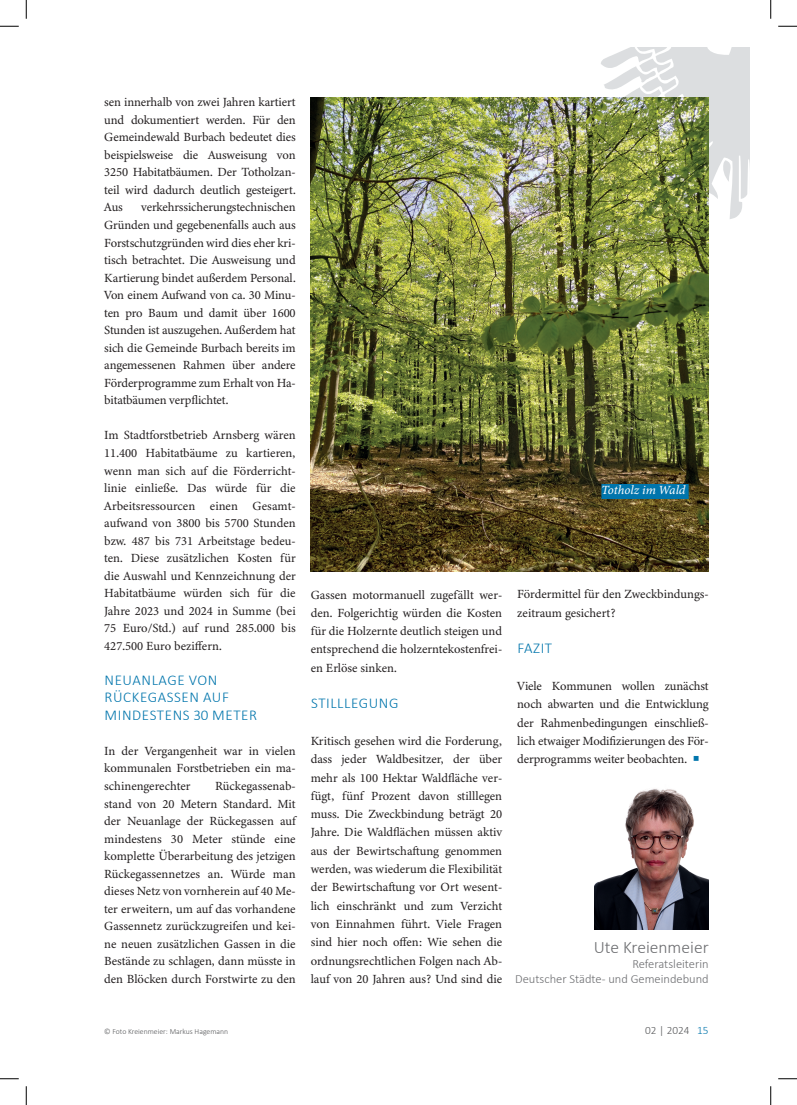
<style>
.page{position:relative;width:797px;height:1105px;background:#fff}
.page>*{position:absolute;margin:0;border:0;box-sizing:border-box;transform-origin:0 0}
.t1{font:300 17.5px "Calibri";color:#6c6d70}
.t2{font:300 15px/17.5px "Calibri";letter-spacing:.04em;color:#0075ac}
.t3{font:12.5px/17.5px "Minion Variable Concept";letter-spacing:-.005em;color:#231f20;text-align:justify}
.t4{font:300 12.5px/15px "Calibri";color:#6c6d70;text-align:right}
.t5{font:italic 12.5px "Minion Variable Concept";color:#fff}
.t6{font:300 11.25px "Calibri";color:#57585a}
.t7{font:300 7.75px "Calibri";color:#57585a}
.s1{color:#0075ac}
</style>
<div class="page">
<svg style="left:601px;top:48px;width:148px;height:174px"></svg>
<img style="left:595px;top:788px;width:113px;height:141px">
<img style="left:311px;top:97px;width:397px;height:475px">
<div style="left:601px;top:484px;width:87px;height:15px;background:#0075ac"></div>
<svg style="left:0;top:25px;width:19px;height:2px"></svg>
<svg style="left:778px;top:25px;width:19px;height:2px"></svg>
<svg style="left:0;top:1078px;width:19px;height:1px"></svg>
<svg style="left:778px;top:1078px;width:19px;height:1px"></svg>
<svg style="left:25px;top:0;width:2px;height:19px"></svg>
<svg style="left:25px;top:1086px;width:2px;height:19px"></svg>
<svg style="left:770px;top:0;width:1px;height:19px"></svg>
<svg style="left:770px;top:1086px;width:1px;height:19px"></svg>
<p class="t3" style="left:104px;top:93px;width:193px">sen innerhalb von zwei Jahren kartiert und dokumentiert werden. Für den Gemeindewald Burbach bedeutet dies beispielsweise die Ausweisung von 3250 Habitatbäumen. Der Totholzan&shy;teil wird dadurch deutlich gesteigert.<br>Aus</p>
<p class="t3" style="left:104px;top:199px;width:193px;text-indent:37px">verkehrssicherungstechnischen Gründen und gegebenenfalls auch aus Forstschutzgründen wird dies eher kri&shy;tisch betrachtet. Die Ausweisung und Kartierung bindet außerdem Personal.<br>Von einem Aufwand von ca. 30 Minu&shy;ten pro Baum und damit über 1600<br>Stunden ist auszugehen. Außerdem hat sich die Gemeinde Burbach bereits im angemessenen Rahmen über andere Förderprogramme zum Erhalt von Ha&shy;bitatbäumen verpflichtet.</p>
<p class="t3" style="left:104px;top:427px;width:193px">Im Stadtforstbetrieb Arnsberg wären 11.400 Habitatbäume zu kartieren, wenn man sich auf die Förderricht&shy;linie einließe. Das würde für die Arbeitsressourcen einen Gesamt&shy;aufwand von 3800 bis 5700 Stunden bzw. 487 bis 731 Arbeitstage bedeu&shy;ten. Diese zusätzlichen Kosten für die Auswahl und Kennzeichnung der Habitatbäume würden sich für die Jahre 2023 und 2024 in Summe (bei 75 Euro/Std.) auf rund 285.000 bis 427.500 Euro beziffern.</p>
<p class="t2" style="left:104px;top:671px;width:154px">NEUANLAGE VON<br>RÜCKEGASSEN AUF<br>MINDESTENS 30 METER</p>
<p class="t3" style="left:104px;top:742px;width:193px">In der Vergangenheit war in vielen kommunalen Forstbetrieben ein ma&shy;schinengerechter</p>
<p class="t3" style="left:104px;top:777px;width:193px;text-indent:111px">Rückegassenab&shy;stand von 20 Metern Standard. Mit der Neuanlage der Rückegassen auf mindestens 30 Meter stünde eine komplette Überarbeitung des jetzigen Rückegassennetzes an. Würde man dieses Netz von vornherein auf 40 Me&shy;ter erweitern, um auf das vorhandene Gassennetz zurückzugreifen und kei&shy;ne neuen zusätzlichen Gassen in die Bestände zu schlagen, dann müsste in den Blöcken durch Forstwirte zu den</p>
<p class="t3" style="left:311px;top:585px;width:193px;line-height:18.2px">Gassen motormanuell zugefällt wer&shy;den. Folgerichtig würden die Kosten für die Holzernte deutlich steigen und entsprechend die holzerntekostenfrei&shy;en Erlöse sinken.</p>
<p class="t2" style="left:311px;top:694px;width:89px">STILLLEGUNG</p>
<p class="t3" style="left:311px;top:732px;width:193px;line-height:18.2px">Kritisch gesehen wird die Forderung, dass jeder Waldbesitzer, der über mehr als 100 Hektar Waldfläche ver&shy;fügt, fünf Prozent davon stilllegen muss. Die Zweckbindung beträgt 20<br>Jahre. Die Waldflächen müssen aktiv aus der Bewirtschaftung genommen werden, was wiederum die Flexibilität der Bewirtschaftung vor Ort wesent&shy;lich einschränkt und zum Verzicht von Einnahmen führt. Viele Fragen sind hier noch offen: Wie sehen die ordnungsrechtlichen Folgen nach Ab&shy;lauf von 20 Jahren aus? Und sind die</p>
<p class="t5" style="left:601px;top:481px;width:86px">Totholz im Wald</p>
<p class="t3" style="left:517px;top:585px;width:193px;line-height:18.2px">Fördermittel für den Zweckbindungs&shy;zeitraum gesichert?</p>
<p class="t2" style="left:517px;top:639px;width:36px">FAZIT</p>
<p class="t3" style="left:517px;top:677px;width:193px;line-height:18.2px">Viele Kommunen wollen zunächst noch abwarten und die Entwicklung der Rahmenbedingungen einschließ&shy;lich etwaiger Modifizierungen des För&shy;derprogramms weiter beobachten. <span class="s1">○</span></p>
<h1 class="t1" style="left:593px;top:936px;width:116px">Ute Kreienmeier</h1>
<p class="t4" style="left:515px;top:956px;width:195px">Referatsleiterin<br>Deutscher Städte- und Gemeindebund</p>
<p class="t7" style="left:104px;top:1027px;width:125px">© Foto Kreienmeier: Markus Hagemann</p>
<p class="t6" style="left:645px;top:1023px;width:65px">02 | 2024 <span class="s1">15</span></p>
</div>
